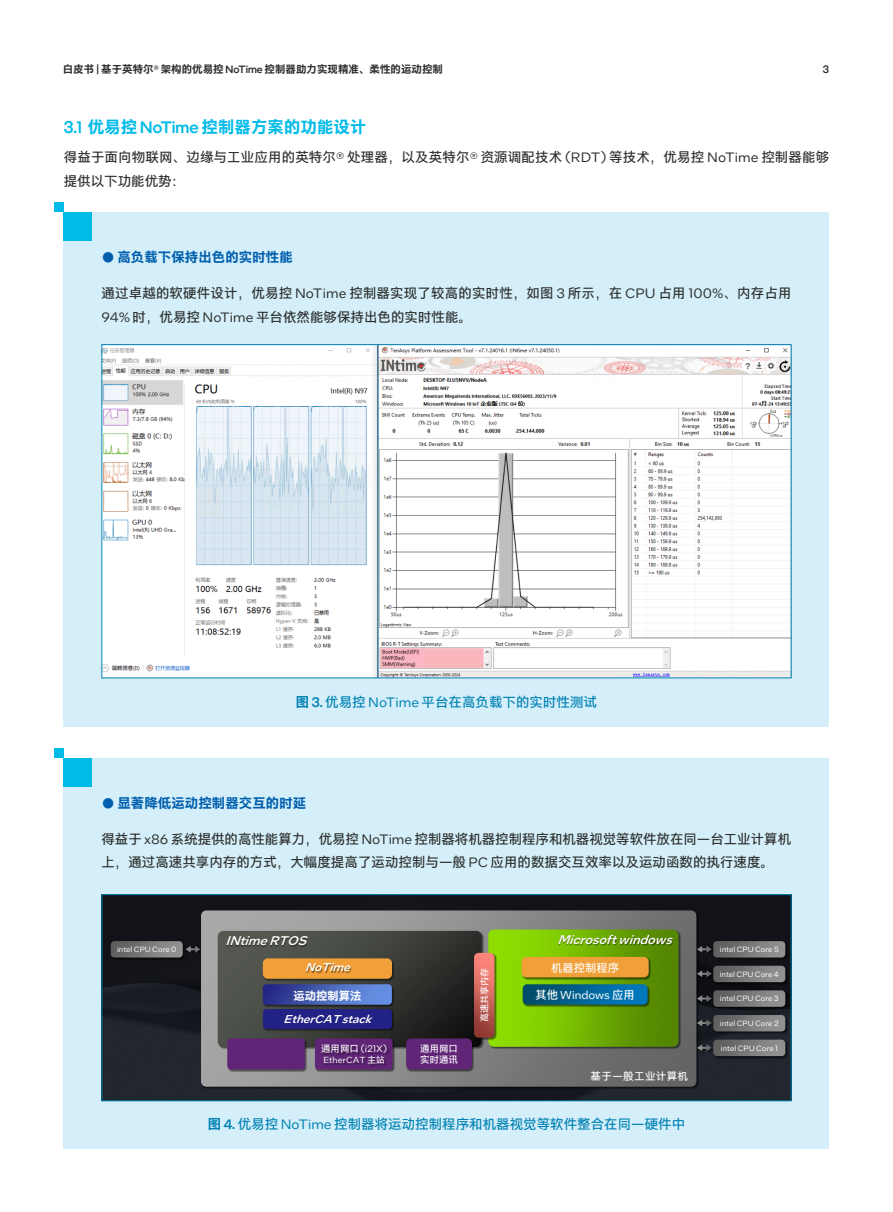
<style>
.page{position:relative;width:893px;height:1212px;background:#fff}
.page>*{position:absolute;margin:0;border:0;box-sizing:border-box;transform-origin:0 0}
.二级标题{font:700 16.5px "Intel Clear Hans";color:#00bbe8}
.正文{font:13.5px/23.2px "Intel Clear Hans";color:#2d2f2e}
.正文-2{font:13.5px "Intel Clear Hans";color:#0081b3}
.正文-3{font:700 13.5px "Intel Clear Hans";color:#015fae}
.t1{font:italic 500 12.45px "Intel One Text";color:#fff}
.t2{font:italic 500 11.4px "Intel One Text";color:#fff}
.t3{font:11.4px "Intel One Text";color:#fff}
.t4{font:700 11.4px "Intel Clear Hans";color:#fff}
.t5{font:11.4px "Intel Clear Hans";color:#fff}
.t6{font:700 10.5px "Intel Clear Hans";color:#2d2f2e}
.t7{font:10.5px "Intel Clear Hans";letter-spacing:.03em;color:#fff}
.t8{font:500 10.5px "Intel One Display";color:#2d2f2e}
.t9{font:9.45px "Intel One Text";color:#fff}
.t10{font:9.45px/11.4px "Intel Clear Hans";color:#fff}
.t11{font:9px "Intel Clear Hans";color:#fff}
.t12{font:8.7px "Intel One Text";color:#fff}
.t13{font:7.5px "Intel One Text";color:#fff}
.s1{font-family:"Intel One Display";font-weight:500}
.s2{font-family:"Intel One Text"}
.s3{font-weight:700}
.s4{font-family:"Intel Clear Hans"}
</style>
<div class="page">
<div style="left:64px;top:212px;width:765px;height:515px;background:#d4eff9"></div>
<div style="left:64px;top:758px;width:765px;height:390px;background:#d4eff9"></div>
<div style="left:64px;top:212px;width:28px;height:28px;background:#00bbe8"></div>
<div style="left:64px;top:758px;width:28px;height:28px;background:#00bbe8"></div>
<div style="left:54px;top:202px;width:10px;height:10px;background:#00bbe8"></div>
<div style="left:54px;top:748px;width:10px;height:10px;background:#00bbe8"></div>
<img style="left:103px;top:346px;width:686px;height:330px">
<img style="left:103px;top:896px;width:686px;height:203px">
<img style="left:112px;top:957px;width:73px;height:4px">
<svg style="left:111px;top:941px;width:89px;height:16px"></svg>
<svg style="left:201px;top:910px;width:495px;height:177px;background:#838484"></svg>
<img style="left:488px;top:957px;width:193px;height:93px">
<img style="left:211px;top:928px;width:113px;height:27px">
<img style="left:313px;top:1047px;width:85px;height:23px">
<img style="left:315px;top:1047px;width:82px;height:26px">
<img style="left:406px;top:1047px;width:69px;height:25px">
<img style="left:414px;top:1069px;width:54px;height:5px">
<div style="left:406px;top:1038px;width:66px;height:31px;background:#602577;border-radius:5px"></div>
<img style="left:227px;top:1047px;width:81px;height:25px">
<div style="left:227px;top:1038px;width:78px;height:31px;background:#602577;border-radius:4px"></div>
<img style="left:550px;top:927px;width:134px;height:30px">
<svg style="left:218px;top:929px;width:460px;height:118px;background:#576a39"></svg>
<img style="left:263px;top:958px;width:132px;height:24px">
<div style="left:263px;top:958px;width:129px;height:21px;background:#f19f39;border-radius:5px"></div>
<img style="left:298px;top:957px;width:63px;height:26px">
<img style="left:715px;top:991px;width:73px;height:19px">
<svg style="left:697px;top:990px;width:88px;height:17px"></svg>
<img style="left:713px;top:1015px;width:75px;height:19px">
<img style="left:715px;top:1016px;width:72px;height:19px">
<svg style="left:697px;top:1015px;width:88px;height:16px"></svg>
<img style="left:713px;top:1039px;width:75px;height:20px">
<img style="left:716px;top:1041px;width:70px;height:19px">
<svg style="left:697px;top:1039px;width:88px;height:17px"></svg>
<img style="left:715px;top:942px;width:73px;height:19px">
<svg style="left:697px;top:941px;width:88px;height:16px"></svg>
<img style="left:713px;top:965px;width:75px;height:20px">
<img style="left:715px;top:967px;width:73px;height:19px">
<svg style="left:697px;top:966px;width:88px;height:16px"></svg>
<div style="left:101px;top:894px;width:690px;height:207px;border:1px solid #0081b3"></div>
<p class="t6" style="left:63px;top:63px;width:382px">白皮书 <span class="s1">|</span> 基于英特尔<span class="s1">®</span> 架构的优易控 <span class="s1">NoTime</span> 控制器助力实现精准、柔性的运动控制</p>
<p class="t8" style="left:823px;top:63px;width:8px">3</p>
<p class="二级标题" style="left:64px;top:117px;width:304px"><span class="s1">3.1</span> 优易控 <span class="s1">NoTime</span> 控制器方案的功能设计</p>
<p class="正文" style="left:64px;top:146px;width:767px">得益于面向物联网、边缘与工业应用的英特尔<span class="s2">®</span> 处理器，以及英特尔<span class="s2">®</span> 资源调配技术 <span class="s2">(RDT)</span> 等技术，优易控 <span class="s2">NoTime</span> 控制器能够提供以下功能优势：</p>
<p class="正文-3" style="left:101px;top:249px;width:193px">● 高负载下保持出色的实时性能</p>
<p class="正文" style="left:101px;top:282px;width:692px">通过卓越的软硬件设计，优易控 <span class="s2">NoTime</span> 控制器实现了较高的实时性，如图 <span class="s2">3</span> 所示，在 <span class="s2">CPU</span> 占用 <span class="s2">100%</span>、内存占用<br><span class="s2">94%</span> 时，优易控 <span class="s2">NoTime</span> 平台依然能够保持出色的实时性能。</p>
<p class="正文-2" style="left:296px;top:694px;width:303px"><span class="s3">图</span> <span class="s1">3.</span> 优易控 <span class="s2">NoTime</span> 平台在高负载下的实时性测试</p>
<p class="正文-3" style="left:101px;top:795px;width:206px">● 显著降低运动控制器交互的时延</p>
<p class="正文" style="left:101px;top:827px;width:691px">得益于 <span class="s2">x86</span> 系统提供的高性能算力，优易控 <span class="s2">NoTime</span> 控制器将机器控制程序和机器视觉等软件放在同一台工业计算机上，通过高速共享内存的方式，大幅度提高了运动控制与一般 <span class="s2">PC</span> 应用的数据交互效率以及运动函数的执行速度。</p>
<p class="t13" style="left:117px;top:944px;width:61px">intel CPU Core 0</p>
<p class="t1" style="left:225px;top:932px;width:88px">INtime RTOS</p>
<p class="t1" style="left:557px;top:931px;width:121px">Microsoftwindows</p>
<p class="t2" style="left:305px;top:959px;width:51px">NoTime</p>
<p class="t4" style="left:293px;top:989px;width:69px">运动控制算法</p>
<p class="t2" style="left:284px;top:1011px;width:94px">EtherCATstack</p>
<p class="t9" style="left:321px;top:1043px;width:67px"><span class="s4">通用网口</span> (i21X)</p>
<p class="t12" style="left:323px;top:1054px;width:63px">EtherCAT <span class="s4">主站</span></p>
<p class="t10" style="left:420px;top:1043px;width:39px">通用网口实时通讯</p>
<p class="t11" style="left:479px;top:1022px;width:56px;rotate:-90deg">高速共享内存</p>
<p class="t5" style="left:551px;top:961px;width:69px">机器控制程序</p>
<p class="t3" style="left:535px;top:987px;width:101px"><span class="s4">其他</span> Windows <span class="s4">应用</span></p>
<p class="t7" style="left:591px;top:1070px;width:99px">基于一般工业计算机</p>
<p class="正文-2" style="left:208px;top:1116px;width:479px"><span class="s3">图</span> <span class="s1">4.</span> 优易控 <span class="s2">NoTime</span> 控制器将运动控制程序和机器视觉等软件整合在同一硬件中</p>
<p class="t13" style="left:720px;top:944px;width:60px">intel CPU Core 5</p>
<p class="t13" style="left:720px;top:969px;width:61px">intel CPU Core 4</p>
<p class="t13" style="left:720px;top:994px;width:60px">intel CPU Core 3</p>
<p class="t13" style="left:720px;top:1018px;width:60px">intel CPU Core 2</p>
<p class="t13" style="left:721px;top:1043px;width:58px">intel CPU Core 1</p>
</div>
